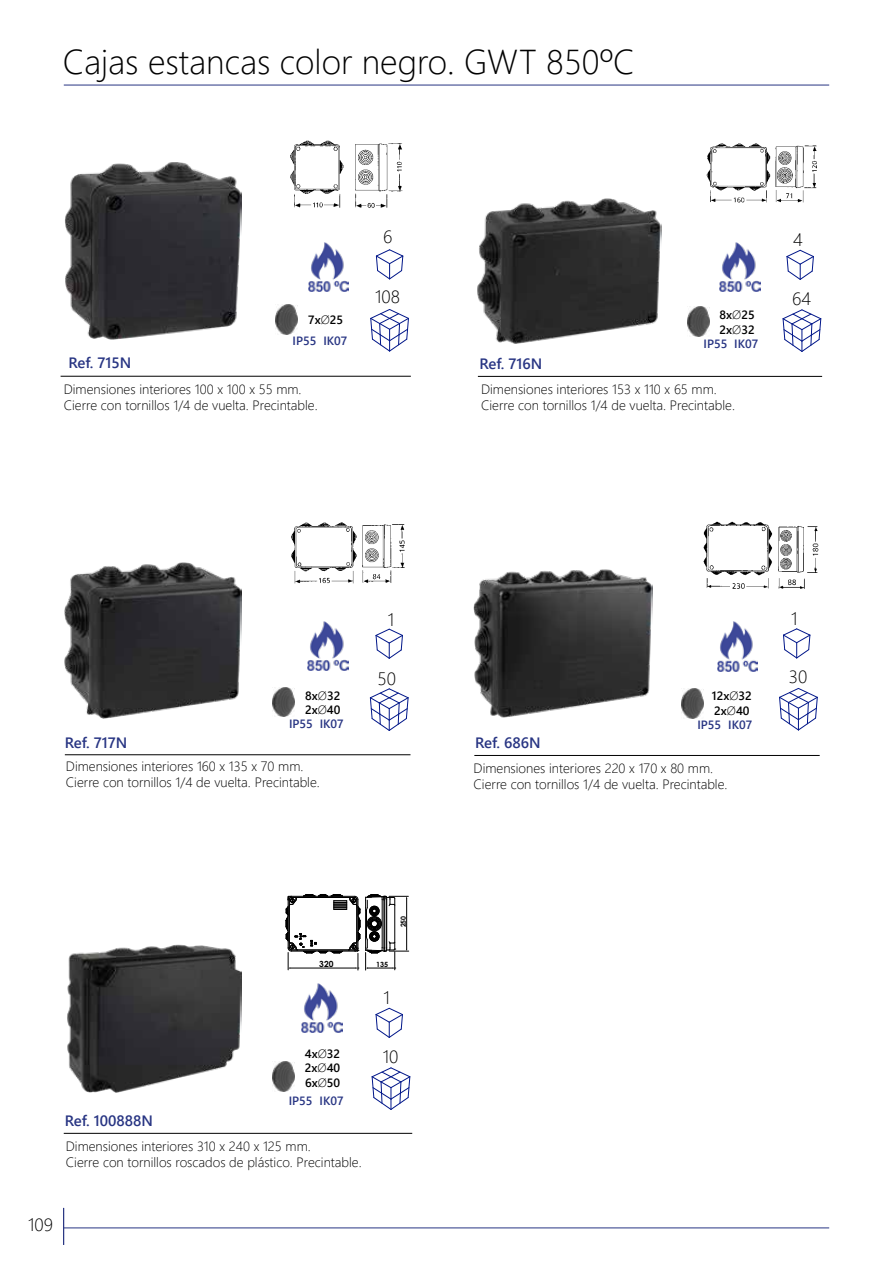
<style>
.page{position:relative;width:893px;height:1263px;background:#fff}
.page>*{position:absolute;margin:0;border:0;box-sizing:border-box;transform-origin:0 0}
.t1{font:300 34.5px "Segoe UI";color:#000}
.t2{font:300 18px "Segoe UI";color:#000}
.t3{font:600 15px "Segoe UI";color:#283583}
.t4{font:300 13.5px/16.2px "Segoe UI";color:#000}
.t5{font:600 12px/14.4px "Segoe UI";color:#000}
.t6{font:600 12px "Segoe UI";color:#283583}
.t7{font:700 8.4px "Century Gothic";color:#000}
.t8{font:700 7.2px "Century Gothic";color:#000}
.t9{font:700 6.9px "Century Gothic";color:#000}
.s1{font-weight:300}
</style>
<div class="page">
<hr style="left:64px;top:85px;width:765px;height:1px;background:#283583">
<hr style="left:64px;top:1227px;width:765px;height:1px;background:#283583">
<hr style="left:63px;top:1208px;width:1px;height:37px;background:#283583">
<img style="left:65px;top:162px;width:177px;height:177px">
<img style="left:477px;top:198px;width:184px;height:146px">
<img style="left:64px;top:562px;width:178px;height:157px">
<img style="left:473px;top:569px;width:179px;height:149px">
<img style="left:67px;top:944px;width:175px;height:149px">
<hr style="left:61px;top:376px;width:350px;height:1px;background:#000">
<hr style="left:474px;top:755px;width:346px;height:1px;background:#000">
<hr style="left:478px;top:376px;width:344px;height:1px;background:#000">
<hr style="left:64px;top:1133px;width:348px;height:1px;background:#000">
<hr style="left:65px;top:754px;width:345px;height:1px;background:#000">
<svg style="left:779px;top:688px;width:39px;height:43px"></svg>
<svg style="left:782px;top:309px;width:39px;height:43px"></svg>
<svg style="left:371px;top:1067px;width:40px;height:43px"></svg>
<svg style="left:370px;top:309px;width:39px;height:42px"></svg>
<svg style="left:370px;top:688px;width:39px;height:43px"></svg>
<svg style="left:783px;top:628px;width:28px;height:30px"></svg>
<svg style="left:787px;top:250px;width:27px;height:30px"></svg>
<svg style="left:376px;top:1008px;width:27px;height:30px"></svg>
<svg style="left:376px;top:629px;width:27px;height:30px"></svg>
<svg style="left:376px;top:249px;width:27px;height:31px"></svg>
<img style="left:276px;top:305px;width:22px;height:29px">
<img style="left:687px;top:307px;width:22px;height:30px">
<img style="left:681px;top:688px;width:22px;height:30px">
<img style="left:272px;top:687px;width:22px;height:30px">
<img style="left:273px;top:1062px;width:22px;height:29px">
<img style="left:290px;top:140px;width:113px;height:68px">
<img style="left:706px;top:143px;width:111px;height:60px">
<img style="left:291px;top:522px;width:114px;height:62px">
<img style="left:703px;top:521px;width:116px;height:68px">
<svg style="left:286px;top:894px;width:123px;height:76px"></svg>
<img style="left:308px;top:242px;width:41px;height:50px">
<img style="left:720px;top:242px;width:40px;height:50px">
<img style="left:717px;top:622px;width:41px;height:49px">
<img style="left:308px;top:621px;width:41px;height:49px">
<img style="left:302px;top:983px;width:41px;height:50px">
<h1 class="t1" style="left:63px;top:29px;width:573px">Cajas estancas color negro. GWT 850ºC</h1>
<h2 class="t2" style="left:383px;top:220px;width:11px">6</h2>
<p class="t5" style="left:308px;top:311px;width:36px">7x<span class="s1">Ø</span>25</p>
<p class="t6" style="left:293px;top:330px;width:56px">IP55 IK07</p>
<h2 class="t2" style="left:375px;top:280px;width:26px">108</h2>
<p class="t3" style="left:68px;top:348px;width:64px">Ref. 715N</p>
<p class="t3" style="left:479px;top:349px;width:64px">Ref. 716N</p>
<p class="t5" style="left:720px;top:307px;width:37px">8x<span class="s1">Ø</span>25<br>2x<span class="s1">Ø</span>32</p>
<p class="t6" style="left:703px;top:333px;width:56px">IP55 IK07</p>
<p class="t4" style="left:64px;top:379px;width:255px">Dimensiones interiores 100 x 100 x 55 mm.<br>Cierre con tornillos 1/4 de vuelta. Precintable.</p>
<p class="t4" style="left:481px;top:380px;width:255px">Dimensiones interiores 153 x 110 x 65 mm.<br>Cierre con tornillos 1/4 de vuelta. Precintable.</p>
<h2 class="t2" style="left:793px;top:223px;width:11px">4</h2>
<h2 class="t2" style="left:792px;top:281px;width:20px">64</h2>
<h2 class="t2" style="left:388px;top:603px;width:8px">1</h2>
<p class="t5" style="left:305px;top:687px;width:37px">8x<span class="s1">Ø</span>32<br>2x<span class="s1">Ø</span>40</p>
<p class="t6" style="left:289px;top:712px;width:56px">IP55 IK07</p>
<h2 class="t2" style="left:378px;top:662px;width:20px">50</h2>
<p class="t3" style="left:65px;top:729px;width:64px">Ref. 717N</p>
<p class="t3" style="left:475px;top:729px;width:67px">Ref. 686N</p>
<p class="t5" style="left:712px;top:688px;width:41px">12x<span class="s1">Ø</span>32<br>2x<span class="s1">Ø</span>40</p>
<p class="t6" style="left:697px;top:713px;width:56px">IP55 IK07</p>
<p class="t4" style="left:66px;top:757px;width:255px">Dimensiones interiores 160 x 135 x 70 mm.<br>Cierre con tornillos 1/4 de vuelta. Precintable.</p>
<p class="t4" style="left:474px;top:758px;width:255px">Dimensiones interiores 220 x 170 x 80 mm.<br>Cierre con tornillos 1/4 de vuelta. Precintable.</p>
<h2 class="t2" style="left:791px;top:601px;width:8px">1</h2>
<h2 class="t2" style="left:789px;top:660px;width:20px">30</h2>
<p class="t9" style="left:398px;top:927px;width:13px;rotate:-90deg">250</p>
<p class="t7" style="left:319px;top:958px;width:16px">320</p>
<p class="t8" style="left:376px;top:959px;width:14px">135</p>
<h2 class="t2" style="left:384px;top:980px;width:8px">1</h2>
<p class="t5" style="left:305px;top:1045px;width:37px;text-align:justify">4x<span class="s1">Ø</span>32<br>2x<span class="s1">Ø</span>40<br>6x<span class="s1">Ø</span>50</p>
<p class="t3" style="left:65px;top:1106px;width:90px">Ref. 100888N</p>
<p class="t6" style="left:289px;top:1089px;width:56px">IP55 IK07</p>
<p class="t4" style="left:66px;top:1137px;width:297px">Dimensiones interiores 310 x 240 x 125 mm.<br>Cierre con tornillos roscados de plástico. Precintable.</p>
<h2 class="t2" style="left:383px;top:1039px;width:17px">10</h2>
<h2 class="t2" style="left:28px;top:1208px;width:26px">109</h2>
</div>
